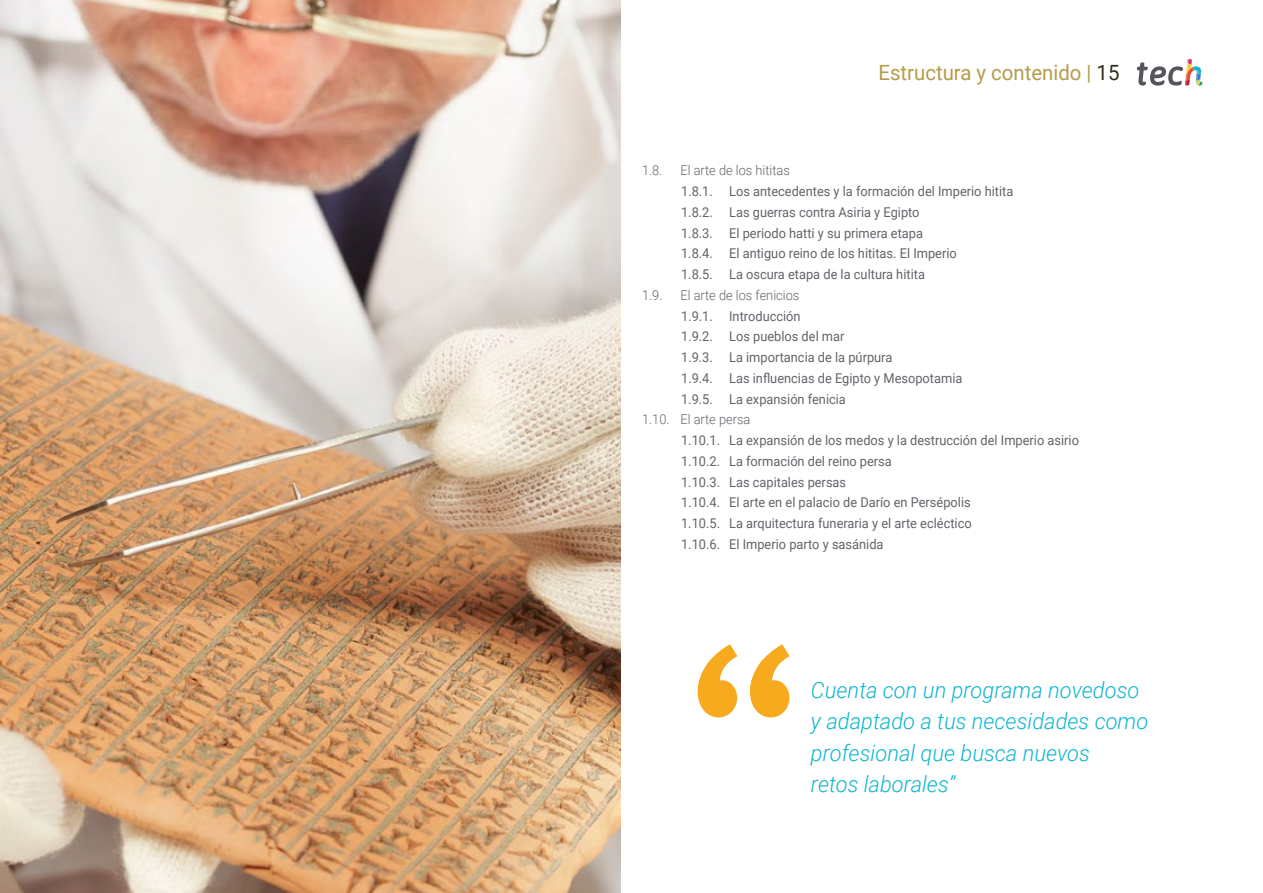
<style>
.page{position:relative;width:1263px;height:893px;background:#fff}
.page>*{position:absolute;margin:0;border:0;box-sizing:border-box;transform-origin:0 0}
.t1{font:italic 300 22.5px/31.5px "Roboto";color:#0fb6cf}
.t2{font:21px "Roboto";color:#b49c4b}
.t3{font:13.5px/20.7px "Roboto";color:#61646a;scale:.95 1}
.t4{font:300 13.5px "Roboto";color:#61646a;scale:.95 1}
.s1{color:#312e20}
</style>
<div class="page">
<img style="left:0;top:0;width:621px;height:893px">
<svg style="left:1137px;top:59px;width:65px;height:27px"></svg>
<svg style="left:697px;top:644px;width:93px;height:73px"></svg>
<h2 class="t2" style="left:878px;top:57px;width:242px">Estructura y contenido | <span class="s1">15</span></h2>
<p class="t4" style="left:642px;top:161px;width:23px">1.8.</p>
<p class="t4" style="left:680px;top:161px;width:117px">El arte de los hititas</p>
<p class="t3" style="left:681px;top:180px;width:351px">1.8.1. Los antecedentes y la formación del Imperio hitita 1.8.2. Las guerras contra Asiria y Egipto<br>1.8.3. El periodo hatti y su primera etapa<br>1.8.4. El antiguo reino de los hititas. El Imperio<br>1.8.5. La oscura etapa de la cultura hitita</p>
<p class="t4" style="left:642px;top:286px;width:23px">1.9.</p>
<p class="t4" style="left:680px;top:286px;width:127px">El arte de los fenicios</p>
<p class="t3" style="left:681px;top:305px;width:298px">1.9.1. Introducción<br>1.9.2. Los pueblos del mar<br>1.9.3. La importancia de la púrpura<br>1.9.4. Las influencias de Egipto y Mesopotamia<br>1.9.5. La expansión fenicia</p>
<p class="t4" style="left:642px;top:410px;width:116px">1.10. El arte persa</p>
<p class="t3" style="left:681px;top:429px;width:420px">1.10.1. La expansión de los medos y la destrucción del Imperio asirio 1.10.2. La formación del reino persa<br>1.10.3. Las capitales persas<br>1.10.4. El arte en el palacio de Darío en Persépolis<br>1.10.5. La arquitectura funeraria y el arte ecléctico<br>1.10.6. El Imperio parto y sasánida</p>
<h1 class="t1" style="left:811px;top:673px;width:339px">Cuenta con un programa novedoso y adaptado a tus necesidades como profesional que busca nuevos<br>retos laborales”</h1>
</div>
